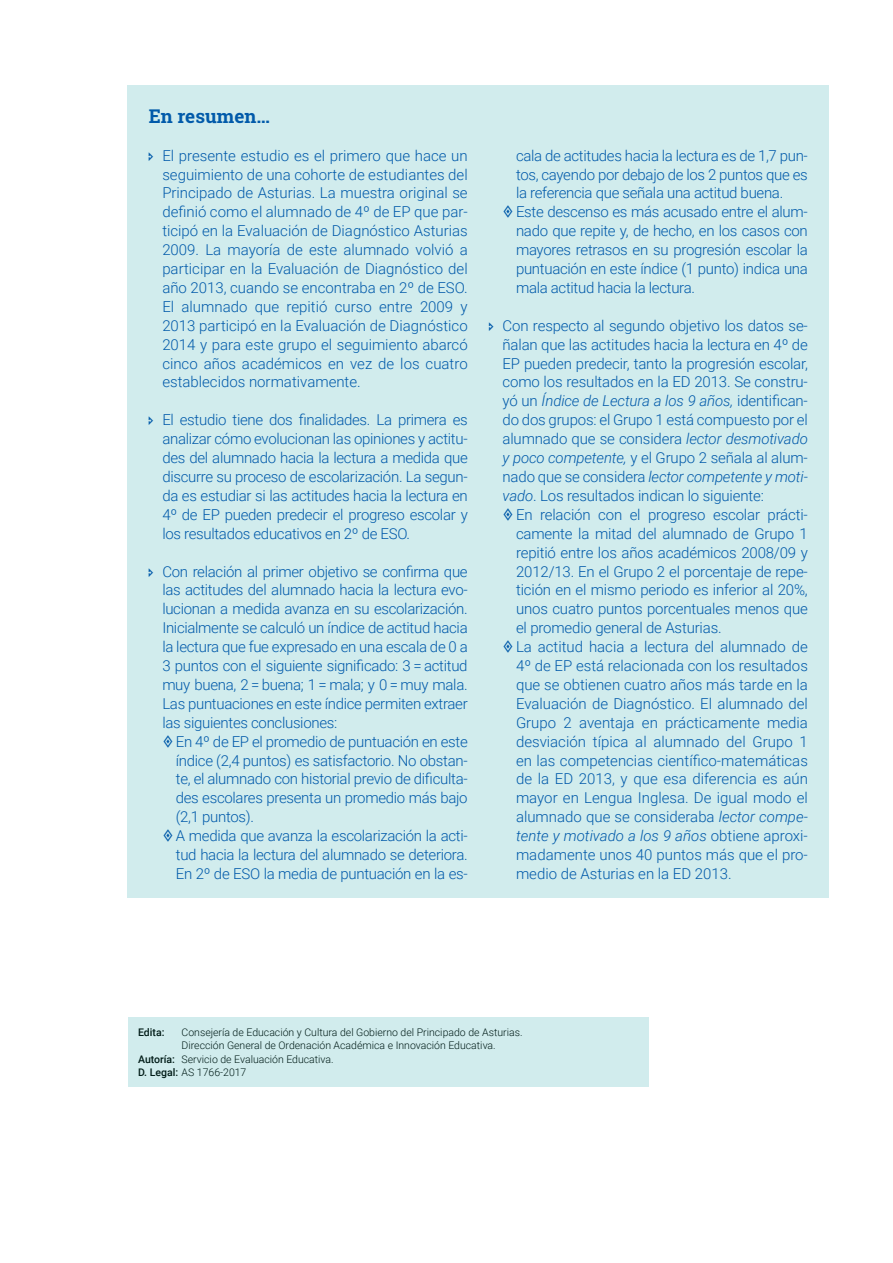
<style>
.page{position:relative;width:893px;height:1263px;background:#fff}
.page>*{position:absolute;margin:0;border:0;box-sizing:border-box;transform-origin:0 0}
.ladillo{font:700 18.9px "Roboto Slab";color:#015aaa}
.parrafo_vineta{font:300 15px/18.9px "Roboto";letter-spacing:-.02em;color:#015aaa;text-align:justify}
.parrafo_vineta_02{font:300 15px/18.9px "Roboto";letter-spacing:-.02em;color:#015aaa;text-align:justify}
.t1{font:300 10.5px/13.6px "Roboto";color:#001b17}
.t2{font:500 10.5px "Roboto";color:#001b17}
.s1{font-style:italic}
.s2{font-weight:500}
</style>
<div class="page">
<div style="left:128px;top:1017px;width:520px;height:70px;background:#d1eced"></div>
<div style="left:128px;top:85px;width:701px;height:813px;background:#d1eced"></div>
<p class="ladillo" style="left:149px;top:103px;width:123px">En resumen…</p>
<p class="parrafo_vineta" style="left:162px;top:145px;width:307px">El presente estudio es el primero que hace un seguimiento de una cohorte de estudiantes del Principado de Asturias. La muestra original se definió como el alumnado de 4º de EP que par&shy;ticipó en la Evaluación de Diagnóstico Asturias 2009. La mayoría de este alumnado volvió a participar en la Evaluación de Diagnóstico del año 2013, cuando se encontraba en 2º de ESO.<br>El alumnado que repitió curso entre 2009 y 2013 participó en la Evaluación de Diagnóstico 2014 y para este grupo el seguimiento abarcó cinco años académicos en vez de los cuatro establecidos normativamente.</p>
<p class="parrafo_vineta" style="left:162px;top:410px;width:307px">El estudio tiene dos finalidades. La primera es analizar cómo evolucionan las opiniones y actitu&shy;des del alumnado hacia la lectura a medida que discurre su proceso de escolarización. La segun&shy;da es estudiar si las actitudes hacia la lectura en 4º de EP pueden predecir el progreso escolar y los resultados educativos en 2º de ESO.</p>
<p class="parrafo_vineta" style="left:162px;top:561px;width:307px">Con relación al primer objetivo se confirma que las actitudes del alumnado hacia la lectura evo&shy;lucionan a medida avanza en su escolarización.<br>Inicialmente se calculó un índice de actitud hacia la lectura que fue expresado en una escala de 0 a 3 puntos con el siguiente significado: 3 = actitud muy buena, 2 = buena; 1 = mala; y 0 = muy mala.<br>Las puntuaciones en este índice permiten extraer las siguientes conclusiones:</p>
<p class="parrafo_vineta_02" style="left:176px;top:731px;width:293px">En 4º de EP el promedio de puntuación en este índice (2,4 puntos) es satisfactorio. No obstan&shy;te, el alumnado con historial previo de dificulta&shy;des escolares presenta un promedio más bajo (2,1 puntos).</p>
<p class="parrafo_vineta_02" style="left:176px;top:826px;width:293px">A medida que avanza la escolarización la acti&shy;tud hacia la lectura del alumnado se deteriora.<br>En 2º de ESO la media de puntuación en la es-</p>
<p class="parrafo_vineta_02" style="left:516px;top:145px;width:293px">cala de actitudes hacia la lectura es de 1,7 pun&shy;tos, cayendo por debajo de los 2 puntos que es la referencia que señala una actitud buena.</p>
<p class="parrafo_vineta_02" style="left:516px;top:202px;width:293px">Este descenso es más acusado entre el alum&shy;nado que repite y, de hecho, en los casos con mayores retrasos en su progresión escolar la puntuación en este índice (1 punto) indica una mala actitud hacia la lectura.</p>
<p class="parrafo_vineta" style="left:502px;top:315px;width:307px">Con respecto al segundo objetivo los datos se&shy;ñalan que las actitudes hacia la lectura en 4º de EP pueden predecir, tanto la progresión escolar, como los resultados en la ED 2013. Se constru&shy;yó un <span class="s1">Índice de Lectura a los 9 años,</span> identifican&shy;do dos grupos: el Grupo 1 está compuesto por el alumnado que se considera <span class="s1">lector desmotivado y poco competente,</span> y el Grupo 2 señala al alum&shy;nado que se considera <span class="s1">lector competente y moti&shy;vado</span>. Los resultados indican lo siguiente:</p>
<p class="parrafo_vineta_02" style="left:516px;top:504px;width:293px">En relación con el progreso escolar prácti&shy;camente la mitad del alumnado de Grupo 1 repitió entre los años académicos 2008/09 y 2012/13. En el Grupo 2 el porcentaje de repe&shy;tición en el mismo periodo es inferior al 20%, unos cuatro puntos porcentuales menos que el promedio general de Asturias.</p>
<p class="parrafo_vineta_02" style="left:516px;top:637px;width:293px">La actitud hacia a lectura del alumnado de 4º de EP está relacionada con los resultados que se obtienen cuatro años más tarde en la Evaluación de Diagnóstico. El alumnado del Grupo 2 aventaja en prácticamente media desviación típica al alumnado del Grupo 1 en las competencias científico-matemáticas de la ED 2013, y que esa diferencia es aún mayor en Lengua Inglesa. De igual modo el alumnado que se consideraba <span class="s1">lector compe&shy;tente y motivado a los 9 años</span> obtiene aproxi&shy;madamente unos 40 puntos más que el pro&shy;medio de Asturias en la ED 2013.</p>
<p class="t2" style="left:138px;top:1024px;width:28px">Edita:</p>
<p class="t1" style="left:182px;top:1025px;width:342px">Consejería de Educación y Cultura del Gobierno del Principado de Asturias.<br>Dirección General de Ordenación Académica e Innovación Educativa.</p>
<p class="t1" style="left:138px;top:1052px;width:197px"><span class="s2">Autoría:</span> Servicio de Evaluación Educativa.</p>
<p class="t1" style="left:138px;top:1065px;width:110px"><span class="s2">D. Legal:</span> AS 1766-2017</p>
</div>
